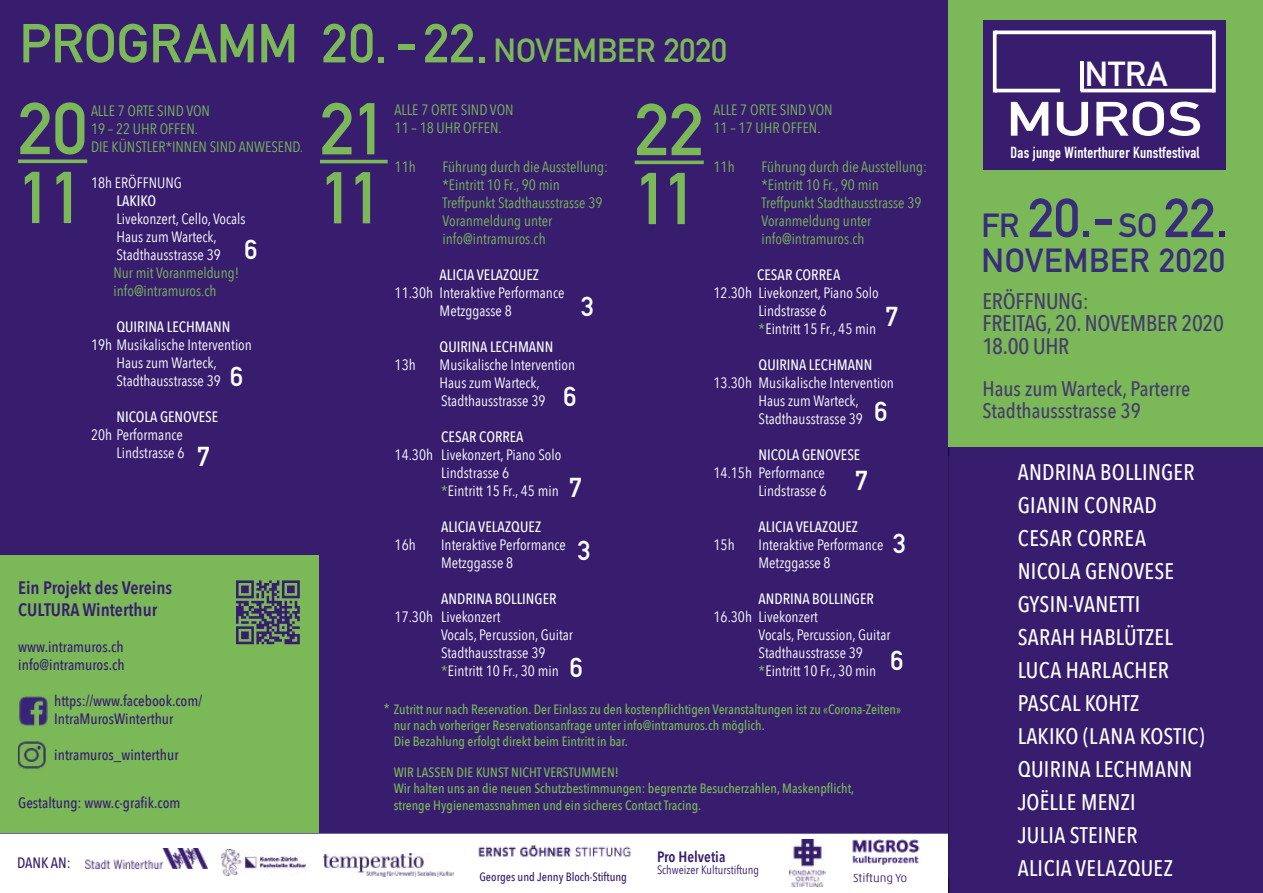
<style>
.page{position:relative;width:1263px;height:893px;background:#fff}
.page>*{position:absolute;margin:0;border:0;box-sizing:border-box;transform-origin:0 0}
.t1{font:72px/69px "DIN Mittelschrift Alternate";letter-spacing:-.03em;color:#7ab858}
.t2{font:54px "DIN Mittelschrift Alternate";letter-spacing:-.005em;color:#7ab858}
.t3{font:54px "DIN Mittelschrift Alternate";color:#392d7a}
.t4{font:47.4px "DIN Mittelschrift";color:#fff;scale:1.3 1}
.t5{font:34.2px "DIN Mittelschrift";color:#fff}
.t6{font:33px "DIN Mittelschrift Alternate";letter-spacing:.025em;color:#392d7a}
.t7{font:27px "DIN Mittelschrift Alternate";color:#fff}
.t8{font:500 22.5px/33px "Avenir Next Condensed";letter-spacing:.01em;color:#fff}
.t9{font:500 22.5px/22.5px "Avenir Next Condensed";letter-spacing:-.01em;color:#381d6f}
.t10{font:500 21px/22.5px "Avenir Next Condensed";color:#381d6f}
.t11{font:600 18px/22.5px "Avenir Next Condensed";color:#381d6f}
.t12{font:700 15.75px "DIN Condensed";letter-spacing:.015em;color:#fff}
.t13{font:15px/18px "Avenir Next Condensed";color:#fff}
.t14{font:15px/18px "Avenir Next Condensed";color:#7ab858}
.t15{font:500 15px "Avenir Next Condensed";color:#fff}
.t16{font:500 15px/18px "Avenir Next Condensed";color:#381d6f}
.t17{font:600 15px "Avenir Next Condensed";color:#381d6f}
.t18{font:500 13.5px/16.2px "Avenir Next Condensed";color:#7ab858}
.t19{font:500 12px "Avenir Next Condensed";color:#381d6f}
.t20{font:12px "Avenir Next Condensed";color:#381d6f}
.t21{font:300 12px "Akko Std";color:#381d6f}
.s1{font-size:33px}
.s2{font-weight:500;color:#7ab858}
.s3{color:#381d6f}
</style>
<div class="page">
<div style="left:0;top:0;width:949px;height:834px;background:#381d6f"></div>
<div style="left:0;top:555px;width:318px;height:278px;background:#7ab858"></div>
<div style="left:948px;top:446px;width:315px;height:447px;background:#381d6f"></div>
<div style="left:949px;top:0;width:314px;height:446px;background:#7ab858"></div>
<div style="left:948px;top:456px;width:315px;height:421px;border:2px solid #381d6f"></div>
<svg style="left:18px;top:159px;width:69px;height:4px"></svg>
<hr style="left:320px;top:160px;width:68px;height:3px;background:#7ab858">
<hr style="left:635px;top:161px;width:69px;height:3px;background:#7ab858">
<div style="left:983px;top:21px;width:243px;height:149px;background:#381d6f"></div>
<svg style="left:1212px;top:31px;width:4px;height:61px"></svg>
<hr style="left:993px;top:31px;width:3px;height:61px;background:#fff">
<hr style="left:995px;top:31px;width:218px;height:3px;background:#fff">
<hr style="left:995px;top:89px;width:65px;height:3px;background:#fff">
<hr style="left:1081px;top:89px;width:133px;height:3px;background:#fff">
<hr style="left:1081px;top:61px;width:3px;height:29px;background:#fff">
<img style="left:323px;top:853px;width:131px;height:24px">
<img style="left:478px;top:845px;width:153px;height:13px">
<img style="left:852px;top:839px;width:68px;height:26px">
<img style="left:789px;top:839px;width:37px;height:47px">
<img style="left:85px;top:848px;width:123px;height:20px">
<img style="left:222px;top:849px;width:83px;height:26px">
<svg style="left:236px;top:580px;width:64px;height:64px"></svg>
<img style="left:19px;top:696px;width:29px;height:30px">
<img style="left:18px;top:741px;width:28px;height:28px">
<h2 class="t2" style="left:19px;top:12px;width:709px">PROGRAMM 20. -22. <span class="s1">NOVEMBER 2020</span></h2>
<h1 class="t1" style="left:18px;top:94px;width:71px">20<br>11</h1>
<h1 class="t1" style="left:320px;top:94px;width:69px">21<br>11</h1>
<h1 class="t1" style="left:635px;top:95px;width:71px">22<br>11</h1>
<p class="t14" style="left:395px;top:100px;width:121px">ALLE 7 ORTE SIND VON<br>11 – 18 UHR OFFEN.</p>
<p class="t14" style="left:395px;top:157px;width:23px">11h</p>
<p class="t14" style="left:443px;top:157px;width:167px">Führung durch die Ausstellung: *Eintritt 10 Fr., 90 min<br>Treffpunkt Stadthausstrasse 39<br>Voranmeldung unter info@intramuros.ch</p>
<p class="t15" style="left:440px;top:266px;width:101px">ALICIA VELAZQUEZ</p>
<p class="t13" style="left:395px;top:283px;width:171px;text-align:center">11.30h Interaktive Performance<br>Metzggasse 8</p>
<p class="t15" style="left:440px;top:338px;width:115px">QUIRINA LECHMANN</p>
<p class="t13" style="left:395px;top:355px;width:23px">13h</p>
<p class="t13" style="left:440px;top:355px;width:137px">Musikalische Intervention<br>Haus zum Warteck,<br>Stadthausstrasse 39</p>
<p class="t15" style="left:441px;top:428px;width:84px">CESAR CORREA</p>
<p class="t13" style="left:441px;top:445px;width:122px;text-indent:-46px">14.30h Livekonzert, Piano Solo<br>Lindstrasse 6<br><span class="s2">*</span>Eintritt 15 Fr., 45 min</p>
<p class="t15" style="left:441px;top:518px;width:102px">ALICIA VELAZQUEZ</p>
<p class="t13" style="left:395px;top:535px;width:23px">16h</p>
<p class="t13" style="left:441px;top:535px;width:126px">Interaktive Performance<br>Metzggasse 8</p>
<p class="t15" style="left:441px;top:590px;width:117px">ANDRINA BOLLINGER</p>
<p class="t13" style="left:441px;top:607px;width:133px;text-indent:-46px">17.30h Livekonzert<br>Vocals, Percussion, Guitar<br>Stadthausstrasse 39 <span class="s2">*</span>Eintritt 10 Fr., 30 min</p>
<p class="t14" style="left:713px;top:100px;width:121px">ALLE 7 ORTE SIND VON<br>11 – 17 UHR OFFEN.</p>
<p class="t14" style="left:713px;top:157px;width:23px">11h</p>
<p class="t14" style="left:761px;top:157px;width:167px">Führung durch die Ausstellung: *Eintritt 10 Fr., 90 min<br>Treffpunkt Stadthausstrasse 39<br>Voranmeldung unter info@intramuros.ch</p>
<p class="t15" style="left:757px;top:266px;width:85px">CESAR CORREA</p>
<p class="t13" style="left:758px;top:283px;width:122px;text-indent:-45px">12.30h Livekonzert, Piano Solo<br>Lindstrasse 6<br><span class="s2">*</span>Eintritt 15 Fr., 45 min</p>
<p class="t15" style="left:758px;top:356px;width:115px">QUIRINA LECHMANN</p>
<p class="t13" style="left:758px;top:373px;width:137px;text-indent:-45px">13.30h Musikalische Intervention<br>Haus zum Warteck,<br>Stadthausstrasse 39</p>
<p class="t15" style="left:758px;top:446px;width:103px">NICOLA GENOVESE</p>
<p class="t13" style="left:713px;top:463px;width:114px;text-align:right">14.15h Performance<br>Lindstrasse 6</p>
<p class="t15" style="left:758px;top:518px;width:101px">ALICIA VELAZQUEZ</p>
<p class="t13" style="left:713px;top:535px;width:23px">15h</p>
<p class="t13" style="left:758px;top:535px;width:126px">Interaktive Performance<br>Metzggasse 8</p>
<p class="t15" style="left:758px;top:590px;width:117px">ANDRINA BOLLINGER</p>
<p class="t13" style="left:758px;top:607px;width:133px;text-indent:-45px">16.30h Livekonzert<br>Vocals, Percussion, Guitar<br>Stadthausstrasse 39 <span class="s2">*</span>Eintritt 10 Fr., 30 min</p>
<p class="t14" style="left:91px;top:101px;width:214px">ALLE 7 ORTE SIND VON<br>19 – 22 UHR OFFEN.<br>DIE KÜNSTLER*INNEN SIND ANWESEND.</p>
<p class="t13" style="left:91px;top:173px;width:92px">18h ERÖFFNUNG</p>
<p class="t15" style="left:116px;top:191px;width:41px">LAKIKO</p>
<p class="t13" style="left:116px;top:209px;width:131px">Livekonzert, Cello, Vocals<br>Haus zum Warteck,<br>Stadthausstrasse 39</p>
<p class="t14" style="left:113px;top:263px;width:127px">Nur mit Voranmeldung! info@intramuros.ch</p>
<p class="t15" style="left:116px;top:317px;width:115px">QUIRINA LECHMANN</p>
<p class="t13" style="left:116px;top:335px;width:137px;text-indent:-26px">19h Musikalische Intervention<br>Haus zum Warteck,<br>Stadthausstrasse 39</p>
<p class="t15" style="left:116px;top:407px;width:103px">NICOLA GENOVESE</p>
<p class="t13" style="left:91px;top:425px;width:95px;text-align:right">20h Performance<br>Lindstrasse 6</p>
<h3 class="t7" style="left:244px;top:234px;width:14px">6</h3>
<h3 class="t7" style="left:581px;top:291px;width:14px">3</h3>
<h3 class="t7" style="left:885px;top:300px;width:14px">7</h3>
<h3 class="t7" style="left:230px;top:361px;width:14px">6</h3>
<h3 class="t7" style="left:563px;top:381px;width:14px">6</h3>
<h3 class="t7" style="left:874px;top:396px;width:14px">6</h3>
<h3 class="t7" style="left:197px;top:440px;width:14px">7</h3>
<h3 class="t7" style="left:569px;top:471px;width:14px">7</h3>
<h3 class="t7" style="left:855px;top:465px;width:14px">7</h3>
<h3 class="t7" style="left:578px;top:535px;width:14px">3</h3>
<h3 class="t7" style="left:893px;top:528px;width:14px">3</h3>
<p class="t11" style="left:18px;top:576px;width:155px">Ein Projekt des Vereins<br>CULTURA Winterthur</p>
<p class="t16" style="left:18px;top:638px;width:108px">www.intramuros.ch info@intramuros.ch</p>
<p class="t16" style="left:54px;top:692px;width:149px">https://www.facebook.com/<br>IntraMurosWinterthur</p>
<p class="t16" style="left:54px;top:746px;width:126px">intramuros_winterthur</p>
<p class="t16" style="left:18px;top:794px;width:164px">Gestaltung: www.c-grafik.com</p>
<h3 class="t7" style="left:570px;top:651px;width:14px">6</h3>
<h3 class="t7" style="left:890px;top:645px;width:14px">6</h3>
<p class="t18" style="left:394px;top:701px;width:509px;text-indent:-10px">* Zutritt nur nach Reservation. Der Einlass zu den kostenpflichtigen Veranstaltungen ist zu «Corona-Zeiten» nur nach vorheriger Reservationsanfrage unter info@intramuros.ch möglich.<br>Die Bezahlung erfolgt direkt beim Eintritt in bar.</p>
<p class="t18" style="left:394px;top:764px;width:462px">WIR LASSEN DIE KUNST NICHT VERSTUMMEN!<br>Wir halten uns an die neuen Schutzbestimmungen: begrenzte Besucherzahlen, Maskenpflicht, strenge Hygienemassnahmen und ein sicheres Contact Tracing.</p>
<p class="t16" style="left:17px;top:854px;width:55px">DANK AN:</p>
<p class="t19" style="left:479px;top:869px;width:149px">Georges und Jenny Bloch-Stiftung</p>
<p class="t17" style="left:657px;top:844px;width:70px">Pro Helvetia</p>
<p class="t20" style="left:657px;top:859px;width:103px">Schweizer Kulturstiftung</p>
<p class="t21" style="left:853px;top:871px;width:56px">Stiftung Yo</p>
<h3 class="t5" style="left:1085px;top:54px;width:85px">NTRA</h3>
<h3 class="t4" style="left:1006px;top:91px;width:153px">MUROS</h3>
<p class="t12" style="left:1011px;top:142px;width:190px">Das junge Winterthurer Kunstfestival</p>
<h2 class="t3" style="left:981px;top:186px;width:248px"><span class="s1">FR</span> 20.-<span class="s1">SO</span> 22<span class="s3">.</span></h2>
<h3 class="t6" style="left:981px;top:241px;width:245px">NOVEMBER 2020</h3>
<h3 class="t9" style="left:982px;top:289px;width:243px">ERÖFFNUNG:<br>FREITAG, 20. NOVEMBER 2020<br>18.00 UHR</h3>
<h3 class="t10" style="left:982px;top:377px;width:209px">Haus zum Warteck, Parterre<br>Stadthaussstrasse 39</h3>
<h3 class="t8" style="left:1018px;top:455px;width:188px">ANDRINA BOLLINGER<br>GIANIN CONRAD<br>CESAR CORREA<br>NICOLA GENOVESE<br>GYSIN-VANETTI<br>SARAH HABLÜTZEL<br>LUCA HARLACHER<br>PASCAL KOHTZ<br>LAKIKO (LANA KOSTIC)<br>QUIRINA LECHMANN<br>JOËLLE MENZI<br>JULIA STEINER<br>ALICIA VELAZQUEZ</h3>
</div>
